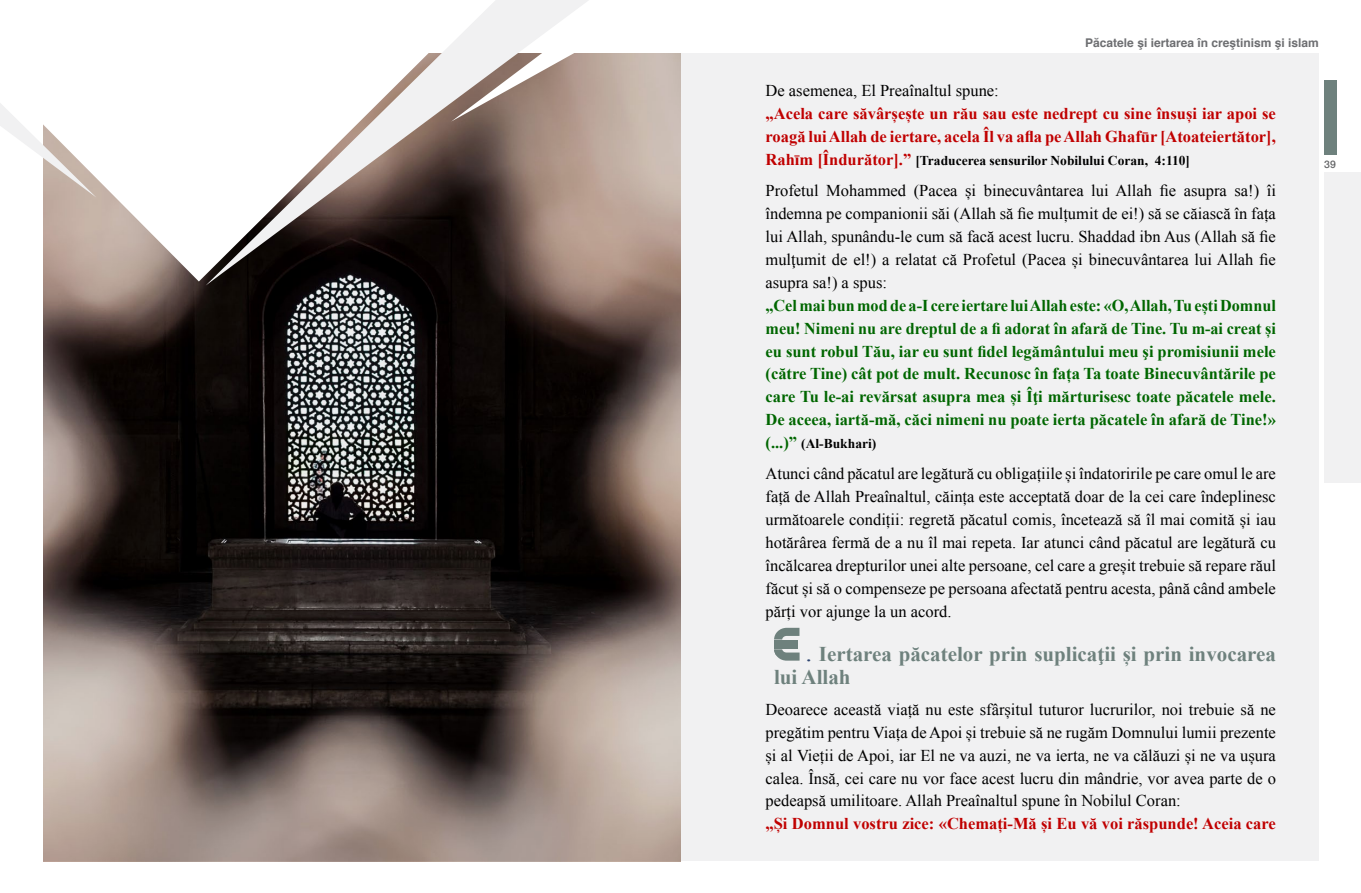
<style>
.page{position:relative;width:1361px;height:893px;background:#fff}
.page>*{position:absolute;margin:0;border:0;box-sizing:border-box;transform-origin:0 0}
.t1{font:700 21px/22.8px "Times New Roman";color:#6e817d}
.t2{font:16.5px/22.8px "Times New Roman";color:#000;text-align:justify}
.t3{font:700 16.5px/22.8px "Times New Roman";color:#060;text-align:justify}
.t4{font:700 16.5px/22.8px "Times New Roman";color:#c00000}
.t5{font:700 13.5px "Times New Roman";color:#000}
.t6{font:700 12px "Helvetica";color:#6d6e71}
.t7{font:500 10.35px "Helvetica Neue";color:#636466}
.s1{font-size:16.5px;color:#c00000}
.s2{font-size:16.5px;color:#060}
.s3{font-weight:400;font-size:27px;color:#2d4571}
</style>
<div class="page">
<div style="left:43px;top:53px;width:1275px;height:808px;background:#f1f1f2"></div>
<div style="left:1324px;top:172px;width:37px;height:311px;background:#f1f1f2"></div>
<div style="left:1324px;top:81px;width:12px;height:74px;background:#6e817d"></div>
<svg style="left:774px;top:628px;width:25px;height:11px"></svg>
<div style="left:774px;top:640px;width:23px;height:9px;background:#6e817d"></div>
<svg style="left:774px;top:650px;width:25px;height:11px"></svg>
<img style="left:44px;top:53px;width:636px;height:808px">
<svg style="left:43px;top:53px;width:163px;height:228px;fill:#fff"></svg>
<svg style="left:206px;top:45px;width:383px;height:241px"></svg>
<svg style="left:451px;top:0;width:218px;height:122px"></svg>
<svg style="left:0;top:103px;width:96px;height:95px"></svg>
<p class="t6" style="left:1085px;top:33px;width:235px">Păcatele şi iertarea în creştinism şi islam</p>
<p class="t2" style="left:765px;top:79px;width:235px">De asemenea, El Preaînaltul spune:</p>
<p class="t4" style="left:765px;top:102px;width:512px">„Acela care săvârșește un rău sau este nedrept cu sine însuși iar apoi se roagă lui Allah de iertare, acela Îl va afla pe Allah Ghafūr [Atoateiertător],</p>
<p class="t5" style="left:765px;top:151px;width:426px"><span class="s1">Rahīm [Îndurător].”</span> [Traducerea sensurilor Nobilului Coran, 4:110]</p>
<p class="t2" style="left:765px;top:179px;width:512px">Profetul Mohammed (Pacea și binecuvântarea lui Allah fie asupra sa!) îi îndemna pe companionii săi (Allah să fie mulțumit de ei!) să se căiască în fața lui Allah, spunându-le cum să facă acest lucru. Shaddad ibn Aus (Allah să fie mulţumit de el!) a relatat că Profetul (Pacea și binecuvântarea lui Allah fie asupra sa!) a spus:</p>
<p class="t3" style="left:765px;top:293px;width:512px">„Cel mai bun mod de a-I cere iertare lui Allah este: «O, Allah, Tu ești Domnul meu! Nimeni nu are dreptul de a fi adorat în afară de Tine. Tu m-ai creat și eu sunt robul Tău, iar eu sunt fidel legământului meu şi promisiunii mele (către Tine) cât pot de mult. Recunosc în fața Ta toate Binecuvântările pe care Tu le-ai revărsat asupra mea și Îţi mărturisesc toate păcatele mele.<br>De aceea, iartă-mă, căci nimeni nu poate ierta păcatele în afară de Tine!»</p>
<p class="t5" style="left:765px;top:434px;width:112px"><span class="s2">(...)”</span> (Al-Bukhari)</p>
<p class="t2" style="left:765px;top:462px;width:512px">Atunci când păcatul are legătură cu obligațiile și îndatoririle pe care omul le are față de Allah Preaînaltul, căința este acceptată doar de la cei care îndeplinesc următoarele condiții: regretă păcatul comis, încetează să îl mai comită și iau hotărârea fermă de a nu îl mai repeta. Iar atunci când păcatul are legătură cu încălcarea drepturilor unei alte persoane, cel care a greșit trebuie să repare răul făcut și să o compenseze pe persoana afectată pentru acesta, până când ambele părți vor ajunge la un acord.</p>
<p class="t1" style="left:774px;top:642px;width:503px;text-indent:31px"><span class="s3">.</span> Iertarea păcatelor prin suplicaţii și prin invocarea lui Allah</p>
<p class="t2" style="left:765px;top:698px;width:512px">Deoarece această viață nu este sfârșitul tuturor lucrurilor, noi trebuie să ne pregătim pentru Viața de Apoi și trebuie să ne rugăm Domnului lumii prezente și al Vieții de Apoi, iar El ne va auzi, ne va ierta, ne va călăuzi și ne va ușura calea. Însă, cei care nu vor face acest lucru din mândrie, vor avea parte de o pedeapsă umilitoare. Allah Preaînaltul spune în Nobilul Coran:</p>
<p class="t4" style="left:765px;top:812px;width:512px">„Și Domnul vostru zice: «Chemați-Mă și Eu vă voi răspunde! Aceia care</p>
<p class="t7" style="left:1324px;top:155px;width:13px">39</p>
</div>
